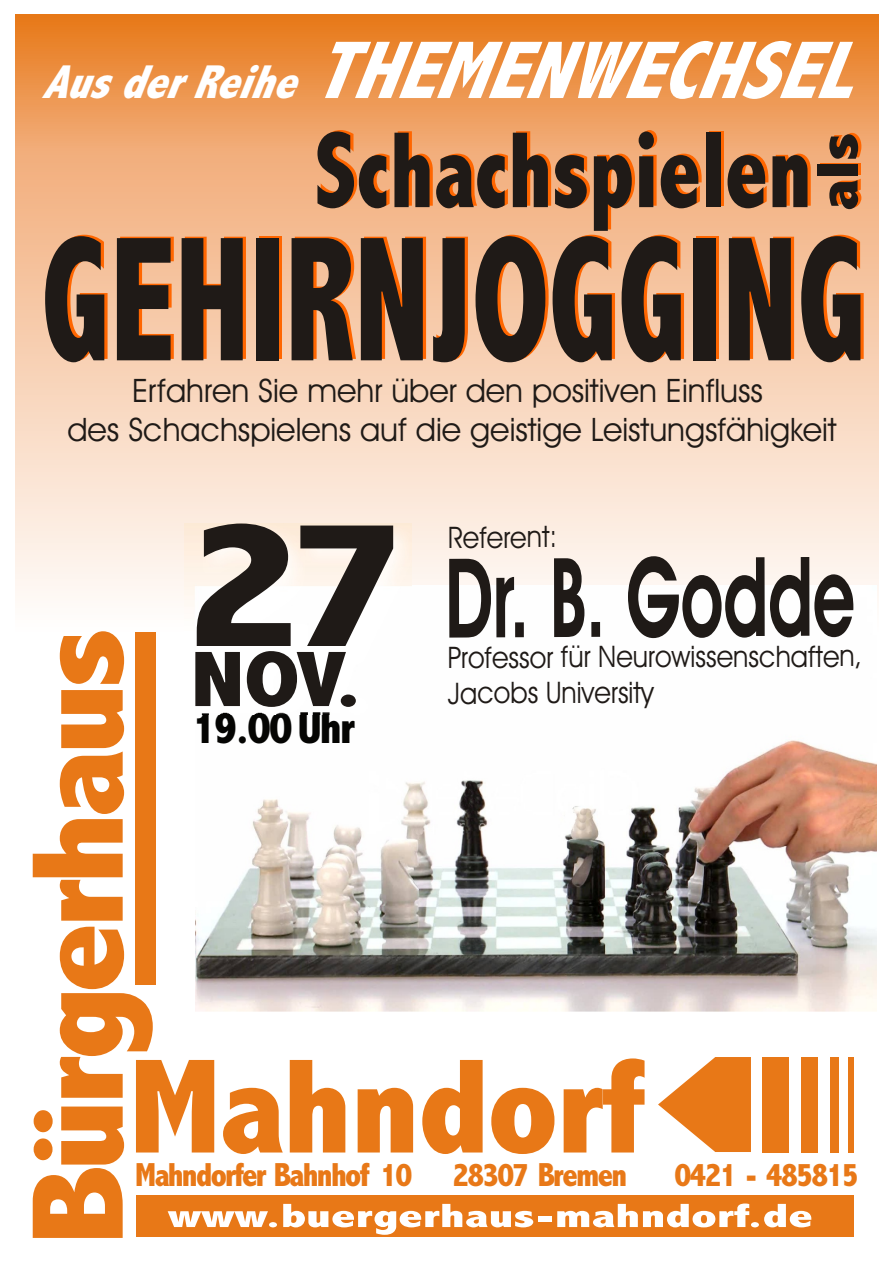
<style>
.page{position:relative;width:894px;height:1263px;background:#fff}
.page>*{position:absolute;margin:0;border:0;box-sizing:border-box;transform-origin:0 0}
.t1{font:800 184.65px "Abadi MT Condensed";color:#1f1a17;scale:1.25 1}
.t2{font:800 179.4px "Abadi MT Condensed";color:#1f1a17;scale:.77 1}
.t3{font:800 135.9px "Abadi MT Condensed";letter-spacing:-.015em;color:#e87817;scale:1.07 1}
.t4{font:800 132.15px "Abadi MT Condensed";letter-spacing:-.04em;color:#e87817;scale:1.15 1}
.t5{font:700 110.7px "Avant Garde Bk BT";letter-spacing:-.005em;color:#1f1a17;scale:.63 1}
.t6{font:800 109.35px "Abadi MT Condensed";color:#1f1a17;scale:.84 1}
.t7{font:italic 800 82.5px "Abadi MT Condensed";color:#fff}
.t8{font:800 79.5px "Abadi MT Condensed";color:#1f1a17;scale:1.25 1}
.t9{font:800 59.1px "Abadi MT Condensed";color:#1f1a17;scale:1.19 1}
.t10{font:800 46.65px "Abadi MT Condensed";letter-spacing:-.04em;color:#050503}
.t11{font:800 34.05px "Abadi MT Condensed";color:#fff;scale:1.54 1}
.t12{font:800 33.6px "Abadi MT Condensed";letter-spacing:-.05em;color:#e87817}
.t13{font:32.55px/39px "Avant Garde Bk BT";color:#1f1a17;text-align:center}
.t14{font:29.85px/36px "Avant Garde Bk BT";letter-spacing:-.005em;color:#1f1a17;scale:.92 1}
.s1{font-size:47.85px}
</style>
<div class="page">
<svg style="left:16px;top:15px;width:863px;height:592px;background:#f4c19a"></svg>
<img style="left:196px;top:586px;width:680px;height:426px">
<div style="left:136px;top:1195px;width:718px;height:41px;background:#e87817"></div>
<div style="left:135px;top:632px;width:21px;height:353px;background:#e87817"></div>
<svg style="left:658px;top:1057px;width:93px;height:95px"></svg>
<div style="left:763px;top:1057px;width:26px;height:95px;background:#e87817"></div>
<div style="left:801px;top:1057px;width:16px;height:96px;background:#e87817"></div>
<div style="left:830px;top:1057px;width:9px;height:96px;background:#e87817"></div>
<div style="left:848px;top:1057px;width:6px;height:96px;background:#e87817"></div>
<img style="left:185px;top:523px;width:226px;height:141px">
<img style="left:197px;top:653px;width:170px;height:61px">
<h3 class="t7" style="left:42px;top:41px;width:808px"><span class="s1">Aus der Reihe</span> THEMENWECHSEL</h3>
<h3 class="t6" style="left:315px;top:131px;width:594px">Schachspielen</h3>
<h3 class="t9" style="left:817px;top:211px;width:68px;rotate:-90deg">als</h3>
<h2 class="t2" style="left:41px;top:236px;width:1073px">GEHIRNJOGGING</h2>
<p class="t13" style="left:67px;top:374px;width:771px">Erfahren Sie mehr über den positiven Einfluss<br>des Schachspielens auf die geistige Leistungsfähigkeit</p>
<h1 class="t1" style="left:185px;top:518px;width:180px">27</h1>
<h3 class="t8" style="left:191px;top:651px;width:139px">NOV.</h3>
<p class="t14" style="left:448px;top:522px;width:120px">Referent:</p>
<h3 class="t5" style="left:445px;top:553px;width:652px">Dr. B. Godde</h3>
<p class="t14" style="left:448px;top:641px;width:452px">Professor für Neurowissenschaften,<br>Jacobs University</p>
<h3 class="t4" style="left:31px;top:1245px;width:539px;rotate:-90deg">Bürgerhaus</h3>
<h3 class="t10" style="left:193px;top:711px;width:164px">19.00Uhr</h3>
<h3 class="t3" style="left:129px;top:1058px;width:483px">Mahndorf</h3>
<p class="t12" style="left:135px;top:1162px;width:493px">Mahndorfer Bahnhof 10 28307 Bremen</p>
<p class="t12" style="left:674px;top:1163px;width:186px">0421 - 485815</p>
<p class="t11" style="left:168px;top:1203px;width:420px">www.buergerhaus-mahndorf.de</p>
</div>
